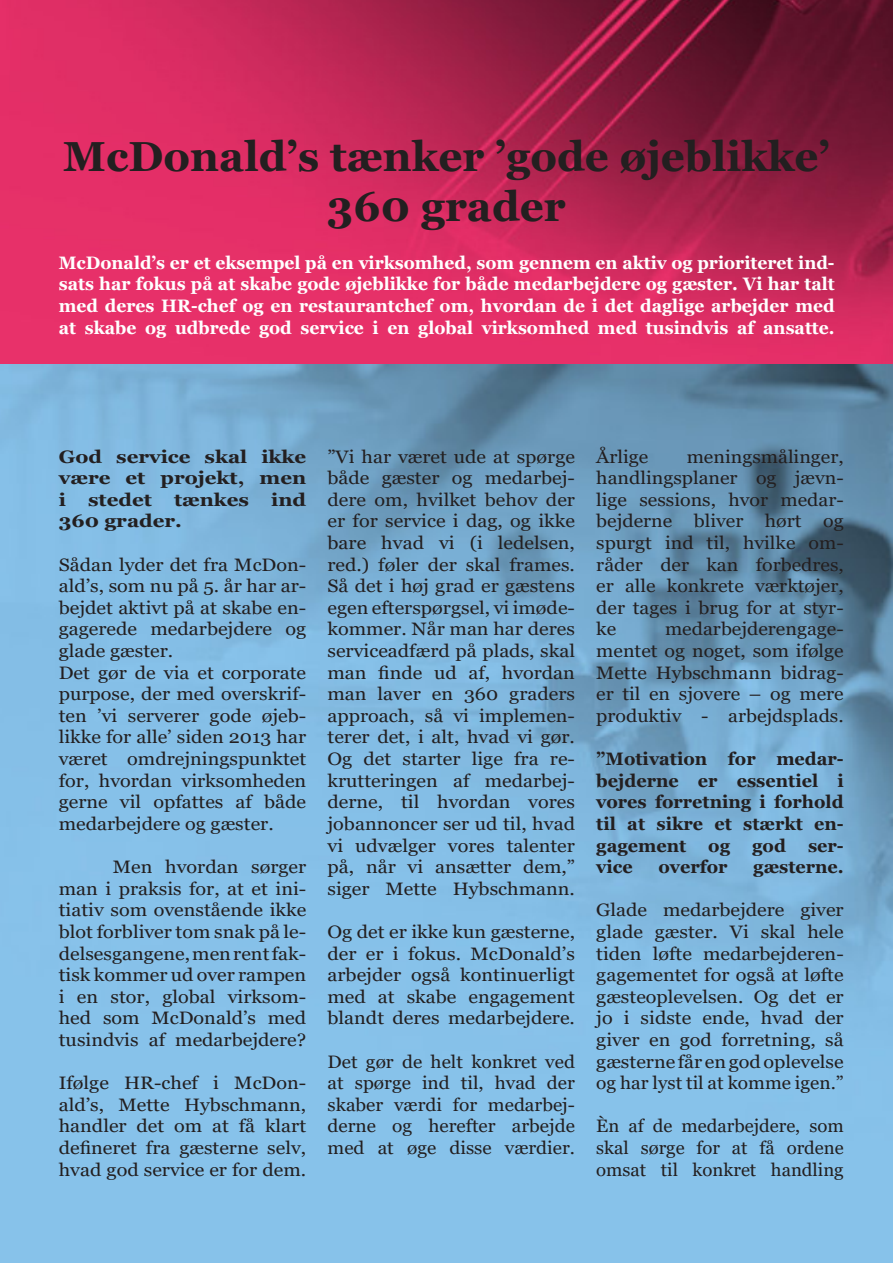
<style>
.page{position:relative;width:893px;height:1263px;background:#fff}
.page>*{position:absolute;margin:0;border:0;box-sizing:border-box;transform-origin:0 0}
.t1{font:700 42px "Georgia";color:#231f20}
.t2{font:18px/21.6px "Georgia";color:#231f20;text-align:justify;scale:1.1 1}
.t3{font:18px/21.6px "Georgia";color:#231f20;text-align:justify;scale:1.09 1}
.t4{font:700 18px/21.6px "Georgia";color:#fff;text-align:justify}
.t5{font:18px/21.6px "Georgia";color:#231f20;text-align:justify;scale:1.06 1}
.t6{font:700 18px/21.6px "Georgia";color:#231f20;text-align:justify}
.t7{font:18px/21.6px "Georgia";color:#231f20;text-align:justify}
.t8{font:700 18px/21.6px "Georgia";color:#231f20;text-align:justify;scale:1.14 1}
</style>
<div class="page">
<img style="left:0;top:0;width:893px;height:364px">
<img style="left:0;top:364px;width:893px;height:899px">
<p class="t1" style="left:63px;top:129px;width:768px">McDonald’s tænker ’gode øjeblikke’</p>
<p class="t1" style="left:327px;top:180px;width:240px">360 grader</p>
<p class="t4" style="left:59px;top:252px;width:777px">McDonald’s er et eksempel på en virksomhed, som gennem en aktiv og prioriteret ind&shy;sats har fokus på at skabe gode øjeblikke for både medarbejdere og gæster. Vi har talt med deres HR-chef og en restaurantchef om, hvordan de i det daglige arbejder med at skabe og udbrede god service i en global virksomhed med tusindvis af ansatte.</p>
<p class="t8" style="left:59px;top:446px;width:219px">God service skal ikke være et projekt, men i stedet tænkes ind</p>
<p class="t8" style="left:59px;top:510px;width:110px">360 grader.</p>
<p class="t2" style="left:59px;top:554px;width:226px">Sådan lyder det fra McDon&shy;ald’s, som nu på 5. år har ar&shy;bejdet aktivt på at skabe en&shy;gagerede medarbejdere og glade gæster.</p>
<p class="t2" style="left:59px;top:662px;width:226px">Det gør de via et corporate purpose, der med overskrif&shy;ten ’vi serverer gode øjeb&shy;likke for alle’ siden 2013 har været omdrejningspunktet for, hvordan virksomheden gerne vil opfattes af både medarbejdere og gæster.</p>
<p class="t2" style="left:59px;top:856px;width:226px;text-indent:54px">Men hvordan sørger man i praksis for, at et ini&shy;tiativ som ovenstående ikke blot forbliver tom snak på le&shy;delsesgangene, men rent fak&shy;tisk kommer ud over rampen i en stor, global virksom&shy;hed som McDonald’s med tusindvis af medarbejdere?</p>
<p class="t2" style="left:59px;top:1072px;width:226px">Ifølge HR-chef i McDon&shy;ald’s, Mette Hybschmann, handler det om at få klart defineret fra gæsterne selv, hvad god service er for dem.</p>
<p class="t2" style="left:328px;top:446px;width:226px">”Vi har været ude at spørge både gæster og medarbej&shy;dere om, hvilket behov der er for service i dag, og ikke bare hvad vi (i ledelsen, red.) føler der skal frames.</p>
<p class="t2" style="left:328px;top:576px;width:226px">Så det i høj grad er gæstens egen efterspørgsel, vi imøde&shy;kommer. Når man har deres serviceadfærd på plads, skal man finde ud af, hvordan man laver en 360 graders approach, så vi implemen&shy;terer det, i alt, hvad vi gør.</p>
<p class="t2" style="left:328px;top:748px;width:226px">Og det starter lige fra re&shy;krutteringen af medarbej&shy;derne, til hvordan vores jobannoncer ser ud til, hvad vi udvælger vores talenter på, når vi ansætter dem,” siger Mette Hybschmann.</p>
<p class="t2" style="left:328px;top:921px;width:226px">Og det er ikke kun gæsterne, der er i fokus. McDonald’s arbejder også kontinuerligt med at skabe engagement blandt deres medarbejdere.</p>
<p class="t5" style="left:328px;top:1051px;width:235px">Det gør de helt konkret ved at spørge ind til, hvad der skaber værdi for medarbej&shy;derne og herefter arbejde med at øge disse værdier.</p>
<p class="t3" style="left:596px;top:446px;width:49px">Årlige</p>
<p class="t3" style="left:596px;top:446px;width:229px;text-indent:90px">meningsmålinger, handlingsplaner og jævn&shy;lige sessions, hvor medar&shy;bejderne bliver hørt og spurgt ind til, hvilke om&shy;råder der kan forbedres, er alle konkrete værktøjer, der tages i brug for at styr&shy;ke</p>
<p class="t3" style="left:596px;top:619px;width:229px;text-indent:69px">medarbejderengage&shy;mentet og noget, som ifølge Mette Hybschmann bidrag&shy;er til en sjovere – og mere produktiv - arbejdsplads.</p>
<p class="t6" style="left:596px;top:748px;width:249px">”Motivation for medar&shy;bejderne er essentiel i vores forretning i forhold til at sikre et stærkt en&shy;gagement og god ser&shy;vice</p>
<p class="t6" style="left:658px;top:856px;width:71px">overfor</p>
<p class="t6" style="left:753px;top:856px;width:92px">gæsterne.</p>
<p class="t2" style="left:596px;top:900px;width:226px">Glade medarbejdere giver glade gæster. Vi skal hele tiden løfte medarbejderen&shy;gagementet for også at løfte gæsteoplevelsen. Og det er jo i sidste ende, hvad der giver en god forretning, så gæsterne får en god oplevelse</p>
<p class="t5" style="left:596px;top:1072px;width:235px">og har lyst til at komme igen.”</p>
<p class="t7" style="left:596px;top:1116px;width:249px">Èn af de medarbejdere, som skal sørge for at få ordene omsat til konkret handling</p>
</div>
